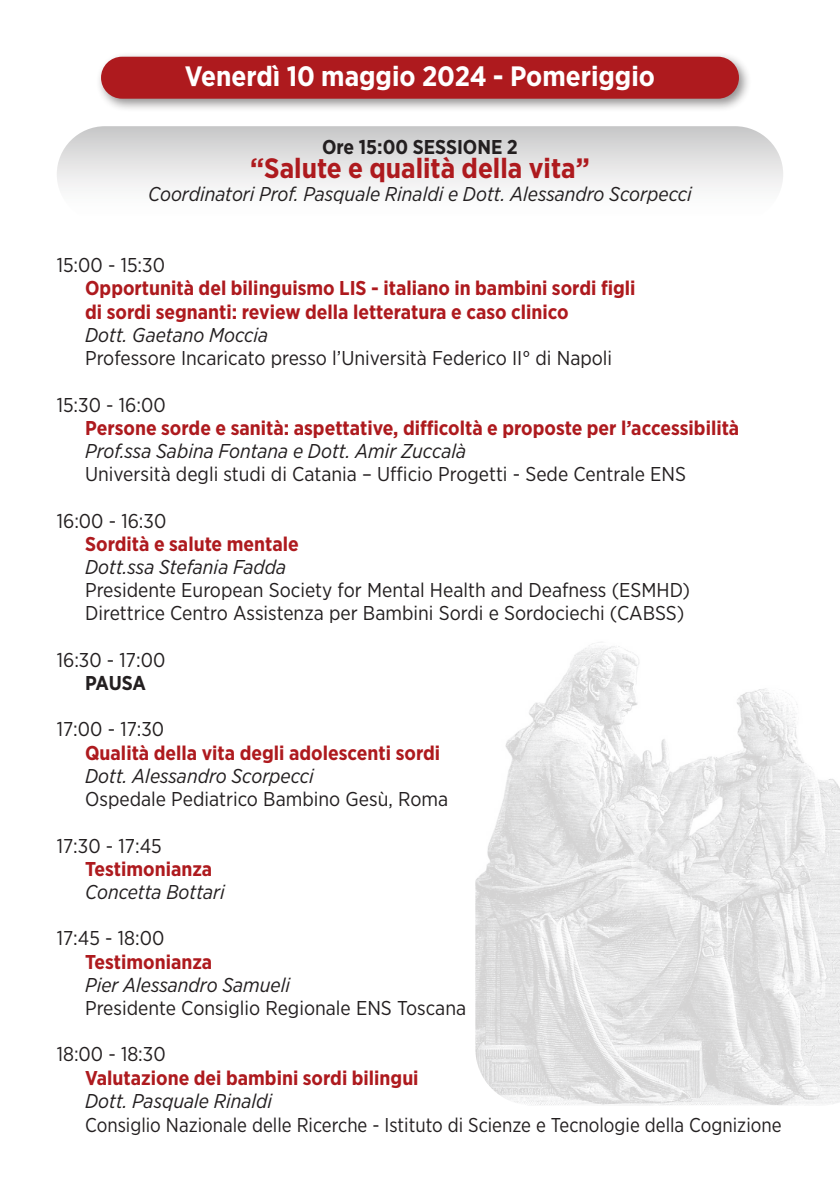
<style>
.page{position:relative;width:840px;height:1191px;background:#fff}
.page>*{position:absolute;margin:0;border:0;box-sizing:border-box;transform-origin:0 0}
.t1{font:700 28px "Gotham Narrow";color:#fff}
.t2{font:700 28px "Gotham Narrow";color:#ae1a1e}
.t3{font:20px/23.2px "Gotham Narrow";color:#231f20}
.t4{font:700 20px/23.2px "Gotham Narrow";color:#ae1a1e}
.t5{font:italic 20px "Gotham Narrow";color:#231f20}
.t6{font:20px "Gotham Narrow";color:#231f20;scale:.96 1}
.t7{font:700 20px "Gotham Narrow";color:#231f20}
</style>
<div class="page">
<img style="left:475px;top:642px;width:364px;height:463px">
<div style="left:57px;top:126px;width:725px;height:97px;background:linear-gradient(to bottom,#cbcbcc,#fff);border-radius:48px"></div>
<div style="left:96px;top:51px;width:656px;height:61px;background:#231f20;opacity:.5"></div>
<div style="left:101px;top:57px;width:637px;height:42px;background:#ae1a1e;border-radius:21px"></div>
<h1 class="t1" style="left:185px;top:58px;width:471px">Venerdì 10 maggio 2024 - Pomeriggio</h1>
<p class="t7" style="left:322px;top:134px;width:197px">Ore 15:00 SESSIONE 2</p>
<h1 class="t2" style="left:250px;top:150px;width:341px">“Salute e qualità della vita”</h1>
<p class="t5" style="left:148px;top:182px;width:545px">Coordinatori Prof. Pasquale Rinaldi e Dott. Alessandro Scorpecci</p>
<p class="t3" style="left:57px;top:253px;width:110px">15:00 - 15:30</p>
<p class="t4" style="left:85px;top:277px;width:551px">Opportunità del bilinguismo LIS - italiano in bambini sordi figli di sordi segnanti: review della letteratura e caso clinico</p>
<p class="t5" style="left:85px;top:322px;width:184px">Dott. Gaetano Moccia</p>
<p class="t3" style="left:85px;top:346px;width:528px">Professore Incaricato presso l’Università Federico II° di Napoli</p>
<p class="t3" style="left:57px;top:392px;width:110px">15:30 - 16:00</p>
<p class="t4" style="left:85px;top:416px;width:655px">Persone sorde e sanità: aspettative, difficoltà e proposte per l’accessibilità</p>
<p class="t5" style="left:85px;top:438px;width:382px">Prof.ssa Sabina Fontana e Dott. Amir Zuccalà</p>
<p class="t3" style="left:85px;top:462px;width:602px">Università degli studi di Catania – Ufficio Progetti - Sede Centrale ENS</p>
<p class="t3" style="left:57px;top:508px;width:111px">16:00 - 16:30</p>
<p class="t4" style="left:85px;top:532px;width:215px">Sordità e salute mentale</p>
<p class="t5" style="left:85px;top:554px;width:202px">Dott.ssa Stefania Fadda</p>
<p class="t3" style="left:85px;top:578px;width:606px">Presidente European Society for Mental Health and Deafness (ESMHD)<br>Direttrice Centro Assistenza per Bambini Sordi e Sordociechi (CABSS)</p>
<p class="t3" style="left:57px;top:648px;width:110px">16:30 - 17:00</p>
<p class="t7" style="left:85px;top:670px;width:62px">PAUSA</p>
<p class="t3" style="left:57px;top:717px;width:109px">17:00 - 17:30</p>
<p class="t4" style="left:85px;top:741px;width:356px">Qualità della vita degli adolescenti sordi</p>
<p class="t5" style="left:85px;top:763px;width:230px">Dott. Alessandro Scorpecci</p>
<p class="t3" style="left:85px;top:787px;width:364px">Ospedale Pediatrico Bambino Gesù, Roma</p>
<p class="t3" style="left:57px;top:833px;width:106px">17:30 - 17:45</p>
<p class="t4" style="left:85px;top:857px;width:129px">Testimonianza</p>
<p class="t5" style="left:85px;top:879px;width:141px">Concetta Bottari</p>
<p class="t3" style="left:57px;top:926px;width:109px">17:45 - 18:00</p>
<p class="t4" style="left:85px;top:949px;width:129px">Testimonianza</p>
<p class="t5" style="left:85px;top:972px;width:206px">Pier Alessandro Samueli</p>
<p class="t3" style="left:85px;top:996px;width:382px">Presidente Consiglio Regionale ENS Toscana</p>
<p class="t3" style="left:57px;top:1042px;width:110px">18:00 - 18:30</p>
<p class="t4" style="left:85px;top:1065px;width:335px">Valutazione dei bambini sordi bilingui</p>
<p class="t5" style="left:85px;top:1088px;width:188px">Dott. Pasquale Rinaldi</p>
<p class="t6" style="left:85px;top:1112px;width:726px">Consiglio Nazionale delle Ricerche - Istituto di Scienze e Tecnologie della Cognizione</p>
</div>
